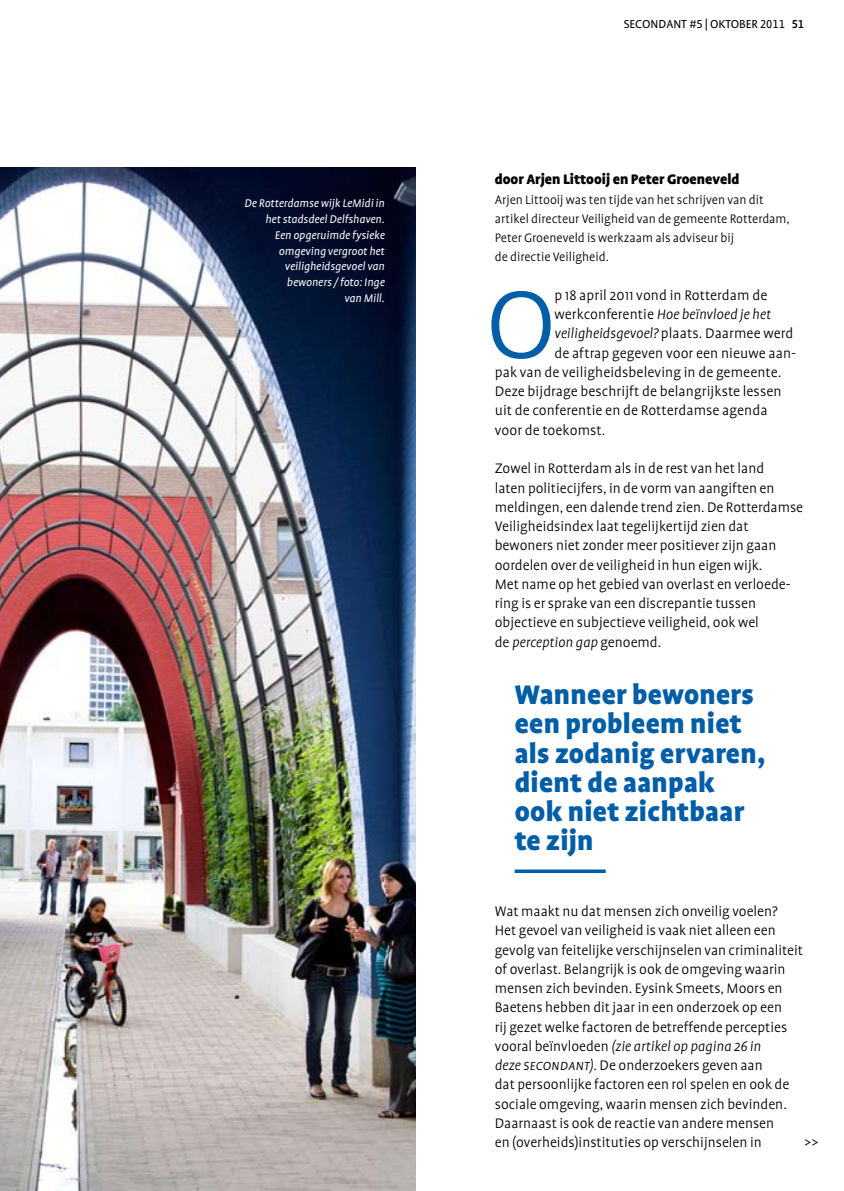
<style>
.page{position:relative;width:844px;height:1191px;background:#fff}
.page>*{position:absolute;margin:0;border:0;box-sizing:border-box;transform-origin:0 0}
.t1{font:300 108.85px "Profile";color:#005ea8}
.t2{font:900 30.62px/29.1px "Profile";color:#005ea8}
.t3{font:300 15.75px/19.2px "Profile";color:#000}
.t4{font:italic 300 15.75px "Profile";color:#000}
.t5{font:900 15.75px "Profile";color:#000}
.t6{font:300 14px/19.2px "Profile";color:#000}
.t7{font:13.12px "Profile";color:#000}
.t8{font:italic 12.6px/15.8px "Profile";color:#fff;text-align:right}
.s1{font-style:italic}
.s2{font-family:"Profile NO"}
.s3{font-family:"Profile NO";font-weight:500}
.s4{font-style:normal}
.s5{font-family:"Profile SC";font-style:italic}
</style>
<div class="page">
<img style="left:0;top:167px;width:415px;height:1024px">
<svg style="left:514px;top:869px;width:91px;height:4px"></svg>
<p class="t8" style="left:244px;top:196px;width:142px">De Rotterdamse wijk LeMidi in het stadsdeel Delfshaven.<br>Een opgeruimde fysieke omgeving vergroot het veiligheidsgevoel van bewoners / foto: Inge<br>van Mill.</p>
<p class="t7" style="left:623px;top:17px;width:182px">SECONDANT <span class="s1">#</span><span class="s2">5</span> | OKTOBER <span class="s2">2011</span> <span class="s3">51</span></p>
<p class="t5" style="left:494px;top:171px;width:246px">door Arjen Littooij en Peter Groeneveld</p>
<p class="t6" style="left:494px;top:190px;width:296px">Arjen Littooij was ten tijde van het schrijven van dit artikel directeur Veiligheid van de gemeente Rotterdam, Peter Groeneveld is werkzaam als adviseur bij<br>de directie Veiligheid.</p>
<h1 class="t1" style="left:485px;top:269px;width:61px">O</h1>
<p class="t3" style="left:554px;top:286px;width:214px">p 18 april 2011 vond in Rotterdam de</p>
<p class="t4" style="left:554px;top:306px;width:218px"><span class="s4">werkconferentie</span> Hoe beïnvloed je het</p>
<p class="t4" style="left:554px;top:325px;width:240px">veiligheidsgevoel? <span class="s4">plaats. Daarmee werd</span></p>
<p class="t3" style="left:554px;top:343px;width:243px">de aftrap gegeven voor een nieuwe aan-</p>
<p class="t3" style="left:494px;top:363px;width:288px">pak van de veiligheidsbeleving in de gemeente.</p>
<p class="t3" style="left:494px;top:382px;width:288px">Deze bijdrage beschrijft de belangrijkste lessen</p>
<p class="t3" style="left:494px;top:401px;width:274px">uit de conferentie en de Rotterdamse agenda</p>
<p class="t3" style="left:494px;top:420px;width:112px">voor de toekomst.</p>
<p class="t3" style="left:494px;top:459px;width:310px">Zowel in Rotterdam als in de rest van het land<br>laten politiecijfers, in de vorm van aangiften en meldingen, een dalende trend zien. De Rotterdamse Veiligheidsindex laat tegelijkertijd zien dat bewoners niet zonder meer positiever zijn gaan oordelen over de veiligheid in hun eigen wijk.<br>Met name op het gebied van overlast en verloede&shy;ring is er sprake van een discrepantie tussen objectieve en subjectieve veiligheid, ook wel<br>de <span class="s1">perception gap</span> genoemd.</p>
<h2 class="t2" style="left:514px;top:680px;width:252px">Wanneer bewoners een probleem niet als zodanig ervaren, dient de aanpak ook niet zichtbaar te zijn</h2>
<p class="t3" style="left:494px;top:902px;width:310px">Wat maakt nu dat mensen zich onveilig voelen?<br>Het gevoel van veiligheid is vaak niet alleen een gevolg van feitelijke verschijnselen van criminaliteit of overlast. Belangrijk is ook de omgeving waarin mensen zich bevinden. Eysink Smeets, Moors en Baetens hebben dit jaar in een onderzoek op een<br>rij gezet welke factoren de betreffende percepties vooral beïnvloeden <span class="s1">(zie artikel op pagina 26 in<br>deze</span> <span class="s5">secondant</span><span class="s1">)</span>. De onderzoekers geven aan<br>dat persoonlijke factoren een rol spelen en ook de sociale omgeving, waarin mensen zich bevinden.<br>Daarnaast is ook de reactie van andere mensen<br>en -(overheids)instituties op verschijnselen in</p>
<p class="t3" style="left:804px;top:1133px;width:16px">&gt;&gt;</p>
</div>
